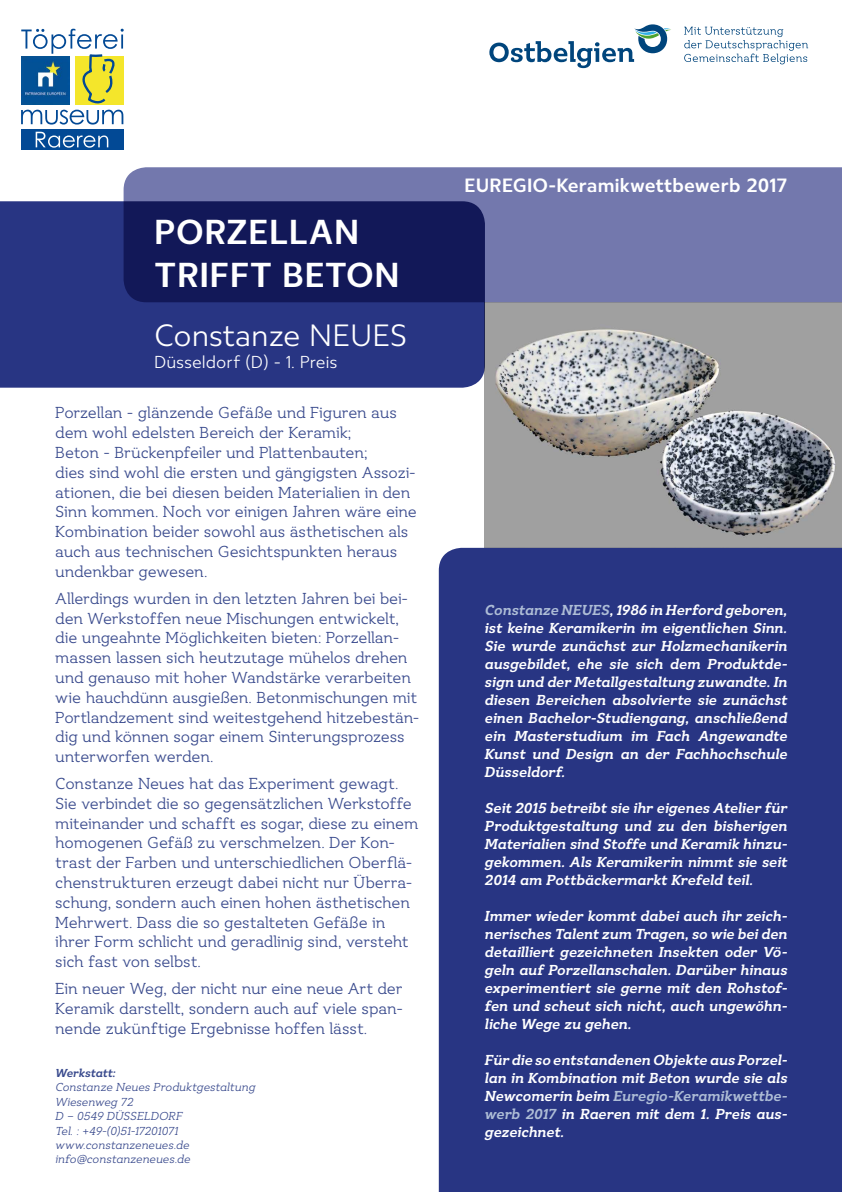
<style>
.page{position:relative;width:842px;height:1192px;background:#fff}
.page>*{position:absolute;margin:0;border:0;box-sizing:border-box;transform-origin:0 0}
.t1{font:700 36px/43.2px "Ostbe Sans";letter-spacing:.01em;color:#fff}
.t2{font:32px "Ostbe Sans";letter-spacing:-.01em;color:#fff}
.t3{font:700 20px "Ostbe Sans";letter-spacing:.005em;color:#fff}
.t4{font:18px "Ostbe Sans";color:#fff}
.t5{font:16.5px/19.8px "Ostbe Serif";letter-spacing:-.01em;color:#394a8d}
.t6{font:italic 700 15px/18px "Ostbe Sans";letter-spacing:-.005em;color:#fff;text-align:justify}
.t7{font:italic 12px/14.4px "Ostbe Sans";letter-spacing:-.005em;color:#394a8d}
.t8{font:italic 700 12px "Ostbe Sans";letter-spacing:-.005em;color:#394a8d}
.s1{color:#aebdd6}
</style>
<div class="page">
<img style="left:485px;top:302px;width:357px;height:246px">
<div style="left:439px;top:548px;width:403px;height:644px;background:#283583"></div>
<svg style="left:684px;top:27px;width:124px;height:37px"></svg>
<svg style="left:489px;top:24px;width:182px;height:44px"></svg>
<svg style="left:21px;top:29px;width:103px;height:96px"></svg>
<div style="left:21px;top:129px;width:102px;height:21px;background:#024995"></div>
<svg style="left:36px;top:132px;width:72px;height:16px"></svg>
<img style="left:21px;top:56px;width:48px;height:48px">
<div style="left:0;top:201px;width:485px;height:187px;background:#283583"></div>
<svg style="left:124px;top:167px;width:718px;height:135px;background:#4f548d"></svg>
<h1 class="t1" style="left:154px;top:212px;width:247px">PORZELLAN<br>TRIFFT BETON</h1>
<h2 class="t2" style="left:154px;top:318px;width:255px">Constanze NEUES</h2>
<p class="t4" style="left:154px;top:352px;width:185px">Düsseldorf (D) - 1. Preis</p>
<p class="t5" style="left:55px;top:404px;width:363px">Porzellan - glänzende Gefäße und Figuren aus dem wohl edelsten Bereich der Keramik;<br>Beton - Brückenpfeiler und Plattenbauten;<br>dies sind wohl die ersten und gängigsten Assozi&shy;ationen, die bei diesen beiden Materialien in den Sinn kommen. Noch vor einigen Jahren wäre eine Kombination beider sowohl aus ästhetischen als auch aus technischen Gesichtspunkten heraus undenkbar gewesen.</p>
<p class="t5" style="left:55px;top:589px;width:366px">Allerdings wurden in den letzten Jahren bei bei&shy;den Werkstoffen neue Mischungen entwickelt, die ungeahnte Möglichkeiten bieten: Porzellan&shy;massen lassen sich heutzutage mühelos drehen und genauso mit hoher Wandstärke verarbeiten wie hauchdünn ausgießen. Betonmischungen mit Portlandzement sind weitestgehend hitzebestän&shy;dig und können sogar einem Sinterungsprozess unterworfen werden.</p>
<p class="t5" style="left:55px;top:774px;width:364px">Constanze Neues hat das Experiment gewagt.<br>Sie verbindet die so gegensätzlichen Werkstoffe miteinander und schafft es sogar, diese zu einem homogenen Gefäß zu verschmelzen. Der Kon&shy;trast der Farben und unterschiedlichen Oberflä&shy;chenstrukturen erzeugt dabei nicht nur Überra&shy;schung, sondern auch einen hohen ästhetischen Mehrwert. Dass die so gestalteten Gefäße in ihrer Form schlicht und geradlinig sind, versteht sich fast von selbst.</p>
<p class="t5" style="left:55px;top:980px;width:349px;text-align:justify">Ein neuer Weg, der nicht nur eine neue Art der Keramik darstellt, sondern auch auf viele span&shy;nende zukünftige Ergebnisse hoffen lässt.</p>
<p class="t8" style="left:55px;top:1066px;width:62px">Werkstatt:</p>
<p class="t7" style="left:55px;top:1081px;width:202px">Constanze Neues Produktgestaltung<br>Wiesenweg 72<br>D – 0549 DÜSSELDORF<br>Tel. : +49-(0)51-17201071 www.constanzeneues.de info@constanzeneues.de</p>
<p class="t3" style="left:465px;top:174px;width:324px">EUREGIO-Keramikwettbewerb 2017</p>
<p class="t6" style="left:485px;top:602px;width:304px"><span class="s1">Constanze NEUES</span>, 1986 in Herford geboren, ist keine Keramikerin im eigentlichen Sinn.<br>Sie wurde zunächst zur Holzmechanikerin ausgebildet, ehe sie sich dem Produktde&shy;sign und der Metallgestaltung zuwandte. In diesen Bereichen absolvierte sie zunächst einen Bachelor-Studiengang, anschließend ein Masterstudium im Fach Angewandte Kunst und Design an der Fachhochschule Düsseldorf.</p>
<p class="t6" style="left:485px;top:800px;width:304px">Seit 2015 betreibt sie ihr eigenes Atelier für Produktgestaltung und zu den bisherigen Materialien sind Stoffe und Keramik hinzu&shy;gekommen. Als Keramikerin nimmt sie seit 2014 am Pottbäckermarkt Krefeld teil.</p>
<p class="t6" style="left:485px;top:908px;width:304px">Immer wieder kommt dabei auch ihr zeich&shy;nerisches Talent zum Tragen, so wie bei den detailliert gezeichneten Insekten oder Vö&shy;geln auf Porzellanschalen. Darüber hinaus experimentiert sie gerne mit den Rohstof&shy;fen und scheut sich nicht, auch ungewöhn&shy;liche Wege zu gehen.</p>
<p class="t6" style="left:485px;top:1052px;width:304px">Für die so entstandenen Objekte aus Porzel&shy;lan in Kombination mit Beton wurde sie als Newcomerin beim <span class="s1">Euregio-Keramikwettbe&shy;werb 2017</span> in Raeren mit dem 1. Preis aus&shy;gezeichnet.</p>
</div>
